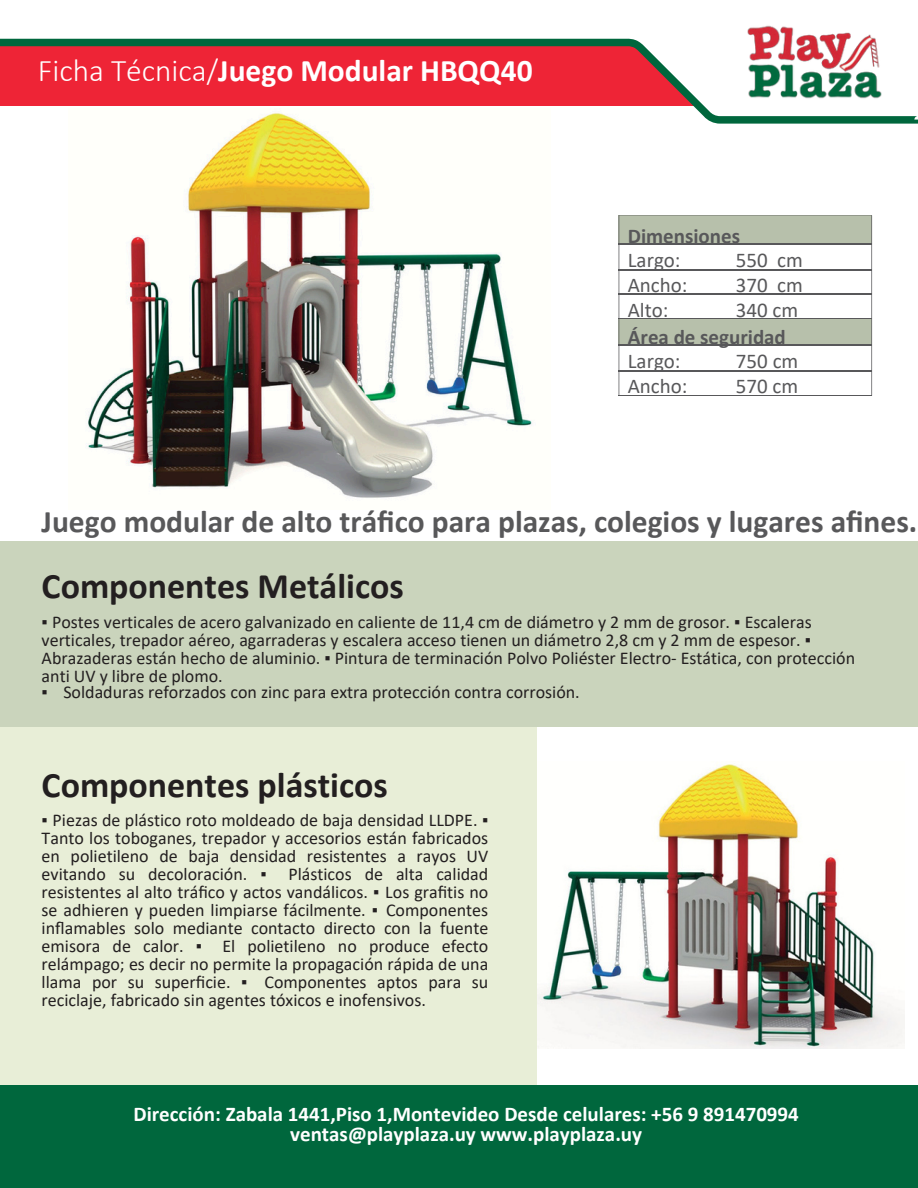
<style>
.page{position:relative;width:918px;height:1188px;background:#fff}
.page>*{position:absolute;margin:0;border:0;box-sizing:border-box;transform-origin:0 0}
.t1{font:700 36px "Calibri";color:#231f20}
.t2{font:700 31.5px "Calibri";color:#58585a}
.t3{font:700 31.5px "Calibri";color:#fff}
.t4{font:700 21px/20.2px "Calibri";color:#fff;text-align:center}
.t5{font:21px/24.8px "Calibri";color:#58585a}
.t6{font:700 21px "Calibri";color:#58585a}
.t7{font:18px/18px "Calibri";color:#231f20;text-align:justify}
.s1{font-weight:300}
</style>
<div class="page">
<img style="left:537px;top:764px;width:368px;height:284px">
<img style="left:88px;top:124px;width:444px;height:374px">
<svg style="left:0;top:38px;width:631px;height:1px"></svg>
<svg style="left:0;top:39px;width:918px;height:85px;fill:#ee2436"></svg>
<div style="left:0;top:726px;width:537px;height:359px;background:#e8eed7"></div>
<div style="left:0;top:541px;width:918px;height:185px;background:#cad4bc"></div>
<div style="left:0;top:1085px;width:918px;height:103px;background:#00673d"></div>
<img style="left:731px;top:25px;width:167px;height:76px">
<svg style="left:619px;top:215px;width:253px;height:181px"></svg>
<p class="t3" style="left:38px;top:57px;width:496px"><span class="s1">Ficha Técnica/</span>Juego Modular HBQQ40</p>
<h3 class="t6" style="left:628px;top:227px;width:114px">Dimensiones</h3>
<h4 class="t5" style="left:628px;top:250px;width:61px">Largo:<br>Ancho:<br>Alto:</h4>
<h4 class="t5" style="left:736px;top:250px;width:69px;text-align:justify">550 cm 370 cm 340 cm</h4>
<h3 class="t6" style="left:628px;top:328px;width:160px">Área de seguridad</h3>
<h4 class="t5" style="left:628px;top:350px;width:61px">Largo:<br>Ancho:</h4>
<h4 class="t5" style="left:736px;top:350px;width:64px">750 cm<br>570 cm</h4>
<p class="t2" style="left:42px;top:508px;width:877px">Juego modular de alto tráfico para plazas, colegios y lugares afines.</p>
<p class="t1" style="left:42px;top:571px;width:364px">Componentes Metálicos</p>
<p class="t7" style="left:42px;top:614px;width:815px;text-align:left">▪ Postes verticales de acero galvanizado en caliente de 11,4 cm de diámetro y 2 mm de grosor. ▪ Escaleras verticales, trepador aéreo, agarraderas y escalera acceso tienen un diámetro 2,8 cm y 2 mm de espesor. ▪ Abrazaderas están hecho de aluminio. ▪ Pintura de terminación Polvo Poliéster Electro- Estática, con protección anti UV y libre de plomo.</p>
<p class="t7" style="left:42px;top:684px;width:8px">▪</p>
<h3 class="t7" style="left:63px;top:684px;width:518px">Soldaduras reforzados con zinc para extra protección contra corrosión.</h3>
<p class="t1" style="left:42px;top:770px;width:348px">Componentes plásticos</p>
<p class="t7" style="left:42px;top:813px;width:448px">▪ Piezas de plástico roto moldeado de baja densidad LLDPE. ▪ Tanto los toboganes, trepador y accesorios están fabricados en polietileno de baja densidad resistentes a rayos UV evitando su decoloración. ▪ Plásticos de alta calidad resistentes al alto tráfico y actos vandálicos. ▪ Los grafitis no se adhieren y pueden limpiarse fácilmente. ▪ Componentes inflamables solo mediante contacto directo con la fuente emisora de calor. ▪ El polietileno no produce efecto relámpago; es decir no permite la propagación rápida de una llama por su superficie. ▪ Componentes aptos para su reciclaje, fabricado sin agentes tóxicos e inofensivos.</p>
<h1 class="t4" style="left:133px;top:1106px;width:667px">Dirección: Zabala 1441,Piso 1,Montevideo Desde celulares: +56 9 891470994 ventas@playplaza.uy www.playplaza.uy</h1>
</div>
